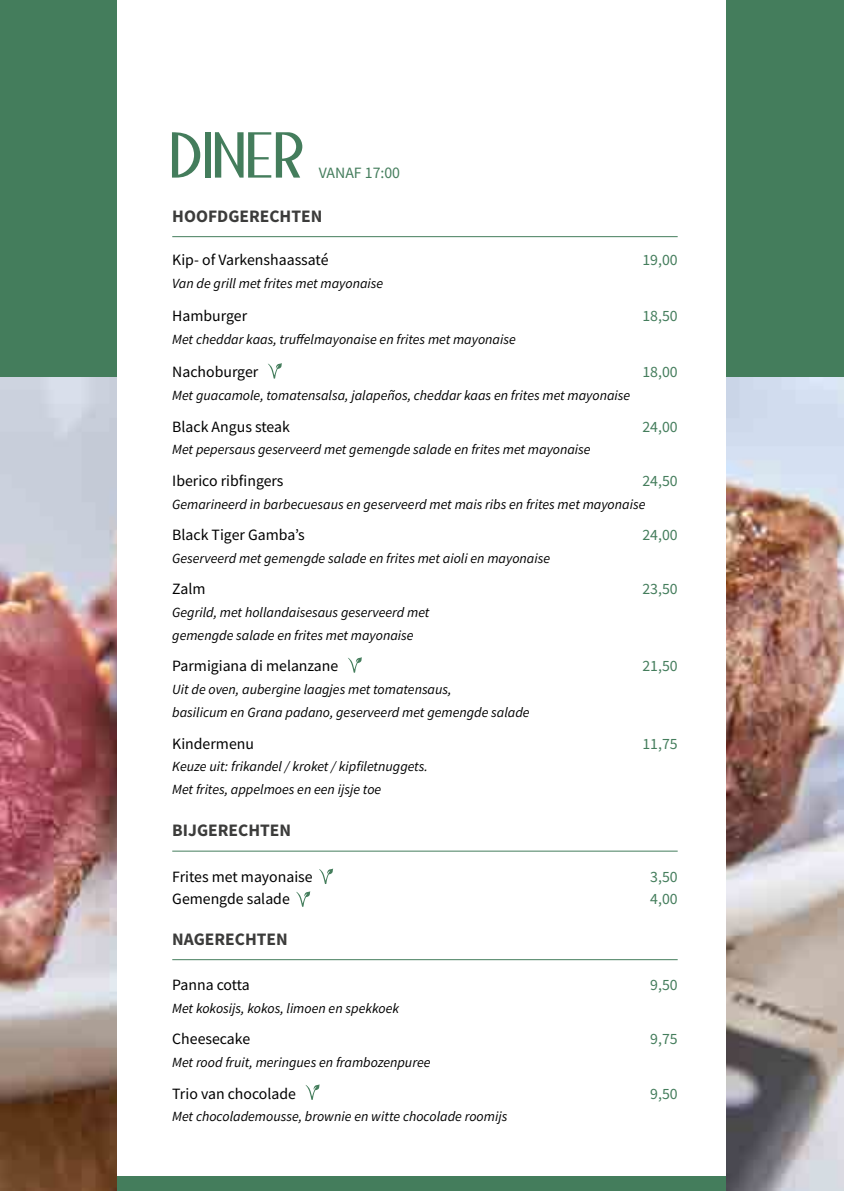
<style>
.page{position:relative;width:844px;height:1191px;background:#fff}
.page>*{position:absolute;margin:0;border:0;box-sizing:border-box;transform-origin:0 0}
.t1{font:64.75px "Bandoengsche DEMO";letter-spacing:-.01em;color:#447d5c}
.t2{font:700 17.5px "Source Sans Pro";color:#3c3c3b}
.t3{font:15.75px "Source Sans Pro";color:#000}
.t4{font:15.75px "Source Sans Pro";color:#447d5c}
.t5{font:15.75px "Source Sans Pro";letter-spacing:-.02em;color:#000}
.t6{font:italic 14px/22.8px "Source Sans Pro";color:#000}
</style>
<div class="page">
<div style="left:0;top:0;width:843px;height:411px;background:#447d5c"></div>
<img style="left:0;top:378px;width:118px;height:813px">
<img style="left:726px;top:378px;width:117px;height:813px">
<div style="left:118px;top:0;width:608px;height:1191px;background:#fff"></div>
<div style="left:118px;top:1176px;width:608px;height:15px;background:#447d5c"></div>
<hr style="left:172px;top:236px;width:505px;height:1px;background:#447d5c">
<hr style="left:172px;top:851px;width:505px;height:1px;background:#447d5c">
<hr style="left:172px;top:959px;width:505px;height:1px;background:#447d5c">
<svg style="left:268px;top:363px;width:14px;height:15px"></svg>
<svg style="left:348px;top:657px;width:14px;height:15px"></svg>
<svg style="left:319px;top:868px;width:14px;height:16px"></svg>
<svg style="left:296px;top:891px;width:14px;height:15px"></svg>
<svg style="left:305px;top:1084px;width:14px;height:15px"></svg>
<h1 class="t1" style="left:169px;top:117px;width:137px">DINER</h1>
<p class="t4" style="left:318px;top:162px;width:83px">VANAF 17:00</p>
<p class="t2" style="left:172px;top:204px;width:152px">HOOFDGERECHTEN</p>
<p class="t3" style="left:172px;top:250px;width:158px">Kip- of Varkenshaassaté</p>
<p class="t4" style="left:642px;top:250px;width:37px">19,00</p>
<p class="t6" style="left:172px;top:272px;width:212px">Van de grill met frites met mayonaise</p>
<p class="t3" style="left:172px;top:306px;width:76px">Hamburger</p>
<p class="t4" style="left:642px;top:306px;width:37px">18,50</p>
<p class="t6" style="left:172px;top:328px;width:345px">Met cheddar kaas, truffelmayonaise en frites met mayonaise</p>
<p class="t3" style="left:172px;top:362px;width:87px">Nachoburger</p>
<p class="t4" style="left:642px;top:362px;width:37px">18,00</p>
<p class="t6" style="left:172px;top:384px;width:459px">Met guacamole, tomatensalsa, jalapeños, cheddar kaas en frites met mayonaise</p>
<p class="t3" style="left:172px;top:416px;width:119px">Black Angus steak</p>
<p class="t4" style="left:642px;top:416px;width:37px">24,00</p>
<p class="t6" style="left:172px;top:438px;width:420px">Met pepersaus geserveerd met gemengde salade en frites met mayonaise</p>
<p class="t3" style="left:172px;top:470px;width:113px">Iberico ribfingers</p>
<p class="t4" style="left:642px;top:470px;width:37px">24,50</p>
<p class="t6" style="left:172px;top:492px;width:474px">Gemarineerd in barbecuesaus en geserveerd met mais ribs en frites met mayonaise</p>
<p class="t3" style="left:172px;top:525px;width:134px">Black Tiger Gamba’s</p>
<p class="t4" style="left:642px;top:525px;width:37px">24,00</p>
<p class="t6" style="left:172px;top:547px;width:379px">Geserveerd met gemengde salade en frites met aioli en mayonaise</p>
<p class="t3" style="left:172px;top:579px;width:35px">Zalm</p>
<p class="t4" style="left:642px;top:579px;width:37px">23,50</p>
<p class="t6" style="left:172px;top:601px;width:258px">Gegrild, met hollandaisesaus geserveerd met gemengde salade en frites met mayonaise</p>
<p class="t3" style="left:172px;top:656px;width:167px">Parmigiana di melanzane</p>
<p class="t4" style="left:642px;top:656px;width:37px">21,50</p>
<p class="t6" style="left:172px;top:678px;width:359px">Uit de oven, aubergine laagjes met tomatensaus,<br>basilicum en Grana padano, geserveerd met gemengde salade</p>
<p class="t3" style="left:172px;top:733px;width:83px">Kindermenu</p>
<p class="t4" style="left:642px;top:733px;width:37px">11,75</p>
<p class="t6" style="left:172px;top:755px;width:257px">Keuze uit: frikandel / kroket / kipfiletnuggets.<br>Met frites, appelmoes en een ijsje toe</p>
<p class="t2" style="left:172px;top:818px;width:120px">BIJGERECHTEN</p>
<p class="t3" style="left:172px;top:866px;width:142px">Frites met mayonaise</p>
<p class="t4" style="left:650px;top:866px;width:29px">3,50</p>
<p class="t3" style="left:172px;top:889px;width:119px">Gemengde salade</p>
<p class="t4" style="left:650px;top:889px;width:29px">4,00</p>
<p class="t2" style="left:172px;top:927px;width:117px">NAGERECHTEN</p>
<p class="t5" style="left:172px;top:974px;width:79px">Panna cotta</p>
<p class="t4" style="left:650px;top:974px;width:29px">9,50</p>
<p class="t6" style="left:172px;top:996px;width:228px">Met kokosijs, kokos, limoen en spekkoek</p>
<p class="t3" style="left:172px;top:1029px;width:79px">Cheesecake</p>
<p class="t4" style="left:650px;top:1029px;width:29px">9,75</p>
<p class="t6" style="left:172px;top:1051px;width:260px">Met rood fruit, meringues en frambozenpuree</p>
<p class="t3" style="left:172px;top:1083px;width:125px">Trio van chocolade</p>
<p class="t4" style="left:650px;top:1083px;width:29px">9,50</p>
<p class="t6" style="left:172px;top:1105px;width:336px">Met chocolademousse, brownie en witte chocolade roomijs</p>
</div>
